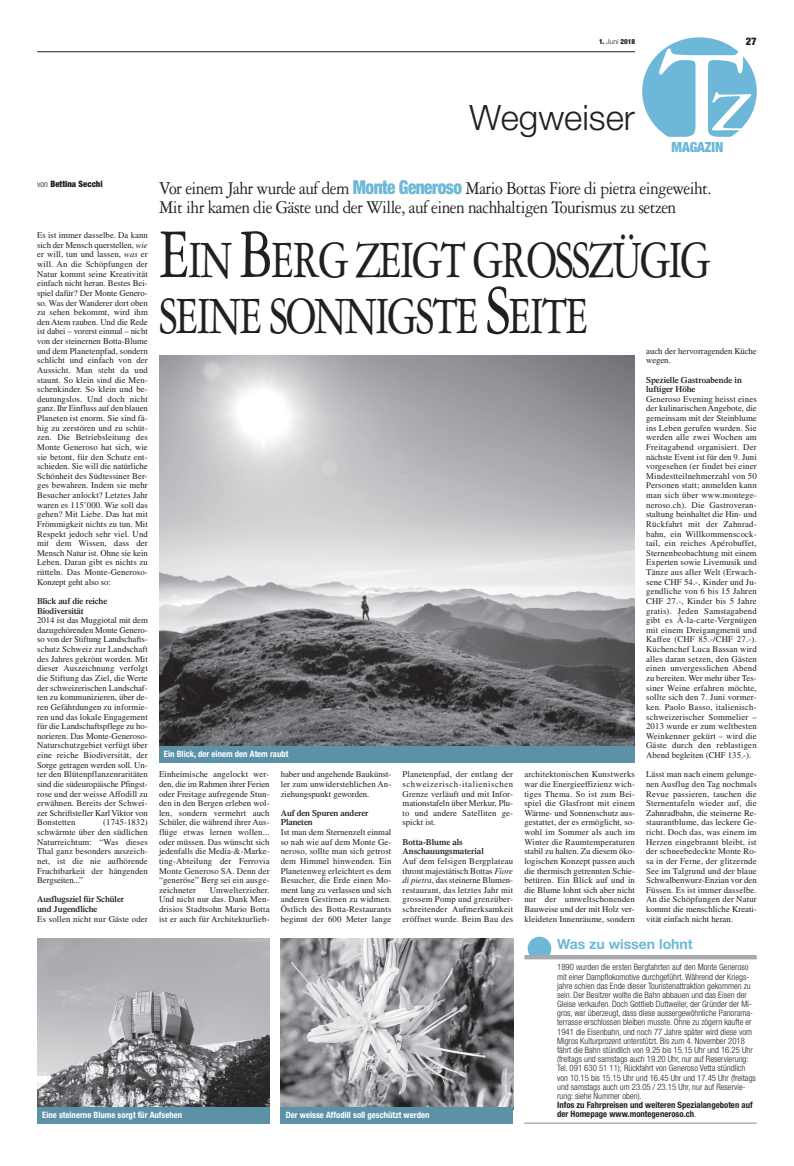
<style>
.page{position:relative;width:794px;height:1166px;background:#fff}
.page>*{position:absolute;margin:0;border:0;box-sizing:border-box;transform-origin:0 0}
.t1{font:55.82px/56px "Garamond 3 LT Std";letter-spacing:-.045em;color:#231f20;scale:.75 1}
.t2{font:300 35px "Helvetica Neue LT Std";color:#231f20}
.t3{font:19.25px/19.2px "Garamond 3 LT Std";letter-spacing:-.03em;color:#231f20;scale:.9 1}
.t4{font:700 14px "Helvetica Neue LT Std";color:#6db8d8}
.t5{font:900 condensed 14px "Helvetica Neue LT Std";letter-spacing:-.01em;color:#6db8d8}
.t6{font:900 condensed 10.5px "Helvetica Neue LT Std";color:#231f20}
.t7{font:8.75px/9.6px "Times LT Std";letter-spacing:.01em;color:#231f20;text-align:justify}
.t8{font:300 condensed 8.75px/9.2px "Helvetica Neue LT Std";color:#231f20}
.t9{font:600 8.75px/9.6px "Times LT Std";letter-spacing:-.01em;color:#231f20}
.t10{font:700 condensed 8.75px "Helvetica Neue LT Std";color:#fff}
.t11{font:700 condensed 8.75px/9.2px "Helvetica Neue LT Std";color:#231f20}
.t12{font:8.75px/9.6px "Times LT Std";letter-spacing:-.01em;color:#231f20}
.t13{font:900 condensed 8.75px "Helvetica Neue LT Std";color:#231f20}
.t14{font:900 condensed 7px "Helvetica Neue LT Std";color:#231f20}
.s1{font-weight:300;font-stretch:normal}
.s2{font-weight:300}
.s3{font-family:"Helvetica Neue LT Std";font-weight:900;font-stretch:condensed;color:#6db8d8}
.s4{font-style:italic}
.s5{font-size:74.38px}
</style>
<div class="page">
<img style="left:159px;top:355px;width:476px;height:392px">
<img style="left:281px;top:938px;width:232px;height:169px">
<div style="left:159px;top:747px;width:476px;height:16px;background:#5d91a7"></div>
<div style="left:281px;top:1107px;width:232px;height:17px;background:#5d91a7"></div>
<img style="left:37px;top:939px;width:233px;height:168px">
<div style="left:37px;top:1107px;width:233px;height:17px;background:#5d91a7"></div>
<svg style="left:527px;top:937px;width:24px;height:18px"></svg>
<hr style="left:524px;top:955px;width:232px;height:4px;background:#a8a9ad">
<hr style="left:524px;top:1122px;width:232px;height:2px;background:#a8a9ad">
<svg style="left:642px;top:37px;width:114px;height:100px"></svg>
<hr style="left:37px;top:52px;width:598px;height:1px;background:#231f20">
<p class="t14" style="left:599px;top:39px;width:37px">1. <span class="s1">Juni</span> 2018</p>
<p class="t6" style="left:746px;top:37px;width:12px">27</p>
<h2 class="t2" style="left:469px;top:105px;width:167px">Wegweiser</h2>
<h3 class="t5" style="left:671px;top:142px;width:53px">MAGAZIN</h3>
<p class="t13" style="left:37px;top:180px;width:67px"><span class="s2">von</span> Bettina Secchi</p>
<h3 class="t3" style="left:159px;top:180px;width:616px">Vor einem Jahr wurde auf dem <span class="s3">Monte Generoso</span> Mario Bottas Fiore di pietra eingeweiht.<br>Mit ihr kamen die Gäste und der Wille, auf einen nachhaltigen Tourismus zu setzen</h3>
<p class="t7" style="left:37px;top:231px;width:112px">Es ist immer dasselbe. Da kann sich der Mensch querstellen, <span class="s4">wie </span>er will, tun und lassen, <span class="s4">was</span> er will. An die Schöpfungen der Natur kommt seine Kreativität einfach nicht heran. Bestes Bei&shy;spiel dafür? Der Monte Genero&shy;so. Was der Wanderer dort oben zu sehen bekommt, wird ihm den Atem rauben. Und die Rede ist dabei – vorerst einmal – nicht von der steinernen Botta-Blume und dem Planetenpfad, sondern schlicht und einfach von der Aussicht. Man steht da und staunt. So klein sind die Men&shy;schenkinder. So klein und be&shy;deutungslos. Und doch nicht ganz. Ihr Einfluss auf den blauen Planeten ist enorm. Sie sind fä&shy;hig zu zerstören und zu schüt&shy;zen. Die Betriebsleitung des Monte Generoso hat sich, wie sie betont, für den Schutz ent&shy;schieden. Sie will die natürliche Schönheit des Südtessiner Ber&shy;ges bewahren. Indem sie mehr Besucher anlockt? Letztes Jahr waren es 115’000. Wie soll das gehen? Mit Liebe. Das hat mit Frömmigkeit nichts zu tun. Mit Respekt jedoch sehr viel. Und mit dem Wissen, dass der Mensch Natur ist. Ohne sie kein Leben. Daran gibt es nichts zu rütteln. Das Monte-Generoso-Konzept geht also so:</p>
<p class="t9" style="left:37px;top:597px;width:72px">Blick auf die reiche<br>Biodiversität</p>
<p class="t7" style="left:37px;top:616px;width:112px">2014 ist das Muggiotal mit dem dazugehörenden Monte Genero&shy;so von der Stiftung Landschafts&shy;schutz Schweiz zur Landschaft des Jahres gekrönt worden. Mit dieser Auszeichnung verfolgt die Stiftung das Ziel, die Werte der schweizerischen Landschaf&shy;ten zu kommunizieren, über de&shy;ren Gefährdungen zu informie&shy;ren und das lokale Engagement für die Landschaftspflege zu ho&shy;norieren. Das Monte-Generoso-Naturschutzgebiet verfügt über eine reiche Biodiversität, der Sorge getragen werden soll. Un&shy;ter den Blütenpflanzenraritäten sind die südeuropäische Pfingst&shy;rose und der weisse Affodill zu erwähnen. Bereits der Schwei&shy;zer Schriftsteller KarlViktor von Bonstetten</p>
<p class="t7" style="left:37px;top:818px;width:112px;text-indent:66px">(1745-1832) schwärmte über den südlichen Naturreichtum: “Was dieses Thal ganz besonders auszeich&shy;net, ist die nie aufhörende Fruchtbarkeit der hängenden Bergseiten...”</p>
<p class="t9" style="left:37px;top:895px;width:88px">Ausflugsziel für Schüler und Jugendliche</p>
<p class="t7" style="left:37px;top:915px;width:112px">Es sollen nicht nur Gäste oder</p>
<h1 class="t1" style="left:159px;top:237px;width:737px"><span class="s5">E</span>IN <span class="s5">B</span>ERG ZEIGT GROSSZÜGIG<br>SEINE SONNIGSTE <span class="s5">S</span>EITE</h1>
<p class="t10" style="left:164px;top:750px;width:126px">Ein Blick, der einem den Atem raubt</p>
<p class="t7" style="left:159px;top:770px;width:112px">Einheimische angelockt wer&shy;den, die im Rahmen ihrer Ferien oder Freitage aufregende Stun&shy;den in den Bergen erleben wol&shy;len, sondern vermehrt auch Schüler, die während ihrer Aus&shy;flüge etwas lernen wollen... oder müssen. Das wünscht sich jedenfalls die Media-&amp;-Marke&shy;ting-Abteilung der Ferrovia Monte Generoso SA. Denn der “generöse” Berg sei ein ausge&shy;zeichneter</p>
<p class="t7" style="left:159px;top:886px;width:112px;text-indent:51px">Umwelterzieher.<br>Und nicht nur das. Dank Men&shy;drisios Stadtsohn Mario Botta ist er auch für Architekturlieb-</p>
<p class="t7" style="left:281px;top:770px;width:112px">haber und angehende Baukünst&shy;ler zum unwiderstehlichen An&shy;ziehungspunkt geworden.</p>
<p class="t9" style="left:281px;top:809px;width:89px">Auf den Spuren anderer<br>Planeten</p>
<p class="t7" style="left:281px;top:828px;width:112px">Ist man dem Sternenzelt einmal so nah wie auf dem Monte Ge&shy;neroso, sollte man sich getrost dem Himmel hinwenden. Ein Planetenweg erleichtert es dem Besucher, die Erde einen Mo&shy;ment lang zu verlassen und sich anderen Gestirnen zu widmen.<br>Östlich des Botta-Restaurants beginnt der 600 Meter lange</p>
<p class="t7" style="left:402px;top:770px;width:112px">Planetenpfad, der entlang der schweizerisch-italienischen Grenze verläuft und mit Infor&shy;mationstafeln über Merkur, Plu&shy;to und andere Satelliten ge&shy;spickt ist.</p>
<p class="t9" style="left:402px;top:838px;width:83px">Botta-Blume als<br>Anschauungsmaterial</p>
<p class="t7" style="left:402px;top:857px;width:112px">Auf dem felsigen Bergplateau thront majestätisch Bottas <span class="s4">Fiore di pietra</span>, das steinerne Blumen&shy;restaurant, das letztes Jahr mit grossem Pomp und grenzüber&shy;schreitender Aufmerksamkeit eröffnet wurde. Beim Bau des</p>
<p class="t12" style="left:646px;top:347px;width:112px">auch der hervorragenden Küche wegen.</p>
<p class="t9" style="left:646px;top:376px;width:97px">Spezielle Gastroabende in luftiger Höhe</p>
<p class="t7" style="left:646px;top:395px;width:112px">Generoso Evening heisst eines der kulinarischen Angebote, die gemeinsam mit der Steinblume ins Leben gerufen wurden. Sie werden alle zwei Wochen am Freitagabend organisiert. Der nächste Event ist für den 9. Juni vorgesehen (er findet bei einer Mindestteilnehmerzahl von 50<br>Personen statt; anmelden kann man sich über www.montege&shy;neroso.ch). Die Gastroveran&shy;staltung beinhaltet die Hin- und Rückfahrt mit der Zahnrad&shy;bahn, ein Willkommenscock&shy;tail, ein reiches Apérobuffet, Sternenbeobachtung mit einem Experten sowie Livemusik und Tänze aus aller Welt (Erwach&shy;sene CHF 54.-, Kinder und Ju&shy;gendliche von 6 bis 15 Jahren CHF 27.-, Kinder bis 5 Jahre gratis). Jeden Samstagabend gibt es À-la-carte-Vergnügen mit einem Dreigangmenü und Kaffee (CHF 85.-/CHF 27.-).<br>Küchenchef Luca Bassan wird alles daran setzen, den Gästen einen unvergesslichen Abend zu bereiten. Wer mehr über Tes&shy;siner Weine erfahren möchte, sollte sich den 7. Juni vormer&shy;ken. Paolo Basso, italienisch&shy;schweizerischer Sommelier – 2013 wurde er zum weltbesten Weinkenner gekürt – wird die Gäste durch den reblastigen Abend begleiten (CHF 135.-).</p>
<p class="t7" style="left:646px;top:770px;width:112px">Lässt man nach einem gelunge&shy;nen Ausflug den Tag nochmals Revue passieren, tauchen die Sternentafeln wieder auf, die Zahnradbahn, die steinerne Re&shy;staurantblume, das leckere Ge&shy;richt. Doch das, was einem im Herzen eingebrannt bleibt, ist der schneebedeckte Monte Ro&shy;sa in der Ferne, der glitzernde See im Talgrund und der blaue Schwalbenwurz-Enzian vor den Füssen. Es ist immer dasselbe.<br>An die Schöpfungen der Natur kommt die menschliche Kreati&shy;vität einfach nicht heran.</p>
<h3 class="t4" style="left:557px;top:938px;width:137px">Was zu wissen lohnt</h3>
<p class="t7" style="left:524px;top:770px;width:112px">architektonischen Kunstwerks war die Energieeffizienz wich&shy;tiges Thema. So ist zum Bei&shy;spiel die Glasfront mit einem Wärme- und Sonnenschutz aus&shy;gestattet, der es ermöglicht, so&shy;wohl im Sommer als auch im Winter die Raumtemperaturen stabil zu halten. Zu diesem öko&shy;logischen Konzept passen auch die thermisch getrennten Schie&shy;betüren. Ein Blick auf und in die Blume lohnt sich aber nicht nur der umweltschonenden Bauweise und der mit Holz ver&shy;kleideten Innenräume, sondern</p>
<p class="t10" style="left:42px;top:1111px;width:142px">Eine steinerne Blume sorgt für Aufsehen</p>
<p class="t10" style="left:286px;top:1111px;width:145px">Der weisse Affodill soll geschützt werden</p>
<p class="t8" style="left:557px;top:963px;width:200px">1890 wurden die ersten Bergfahrten auf den Monte Generoso mit einer Dampflokomotive durchgeführt. Während der Kriegs&shy;jahre schien das Ende dieser Touristenattraktion gekommen zu sein. Der Besitzer wollte die Bahn abbauen und das Eisen der Gleise verkaufen. Doch Gottlieb Duttweiler, der Gründer der Mi&shy;gros, war überzeugt, dass diese aussergewöhnliche Panorama&shy;terrasse erschlossen bleiben musste. Ohne zu zögern kaufte er 1941 die Eisenbahn, und noch 77 Jahre später wird diese vom Migros Kulturprozent unterstützt. Bis zum 4. November 2018 fährt die Bahn stündlich von 9.25 bis 15.15 Uhr und 16.25 Uhr (freitags und samstags auch 19.20 Uhr, nur auf Reservierung:<br>Tel. 091 630 51 11); Rückfahrt von Generoso Vetta stündlich von 10.15 bis 15.15 Uhr und 16.45 Uhr und 17.45 Uhr (freitags und samstags auch um 23.05 / 23.15 Uhr, nur auf Reservie&shy;rung: siehe Nummer oben).</p>
<p class="t11" style="left:557px;top:1101px;width:197px">Infos zu Fahrpreisen und weiteren Spezialangeboten auf der Homepage www.montegeneroso.ch<span class="s2">.</span></p>
</div>
